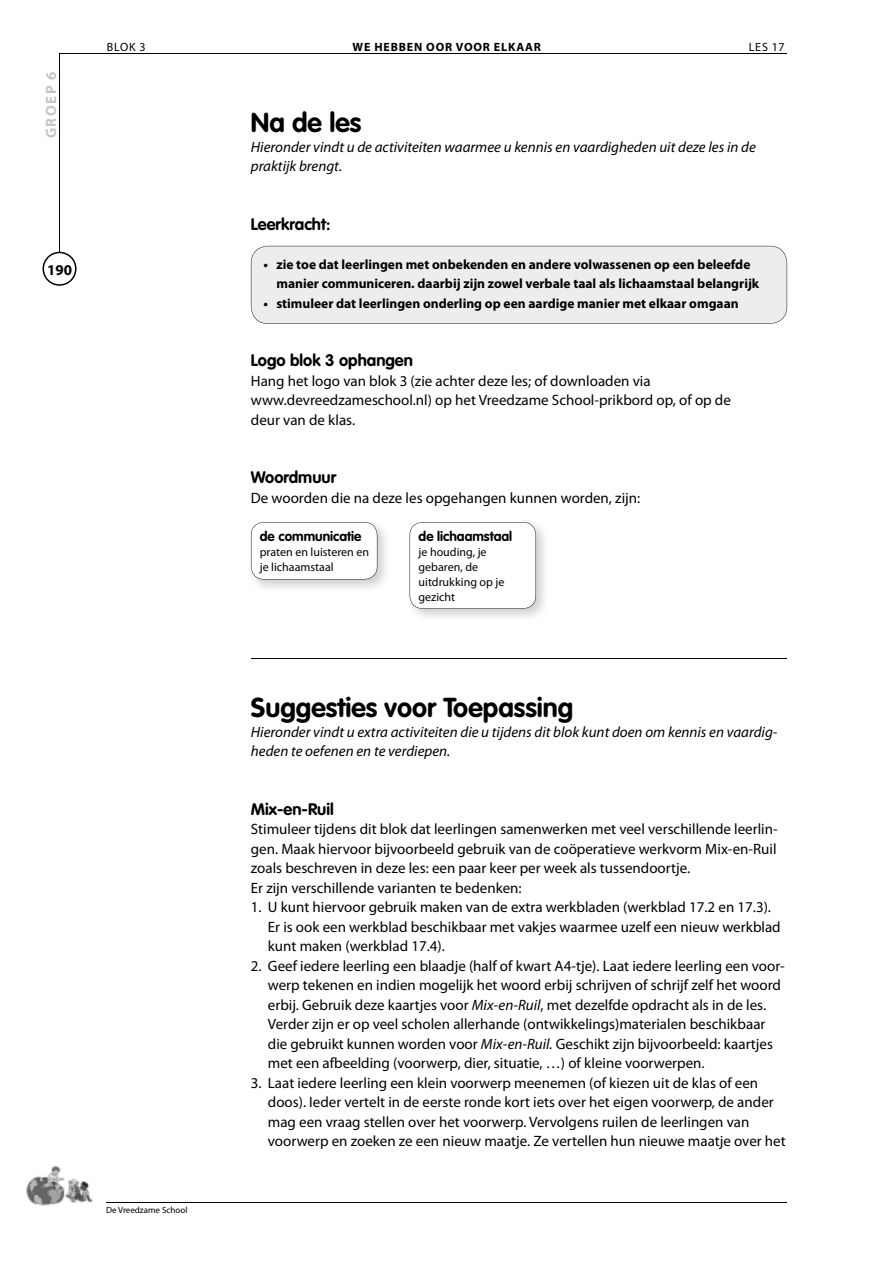
<style>
.page{position:relative;width:893px;height:1263px;background:#fff}
.page>*{position:absolute;margin:0;border:0;box-sizing:border-box;transform-origin:0 0}
.t1{font:700 27px "VAG Rounded Std";color:#000}
.t2{font:700 16.5px "VAG Rounded Std";color:#000}
.t3{font:15px/19.5px "Myriad Pro";color:#000}
.t4{font:italic 15px/19.5px "Myriad Pro";color:#000}
.t5{font:700 15px "Myriad Pro";letter-spacing:.105em;color:#c5c6c8}
.t6{font:700 15px "Myriad Pro";color:#000}
.t7{font:700 13.5px/19.5px "Myriad Pro";color:#000}
.t8{font:700 13.5px "VAG Rounded Std";color:#000}
.t9{font:12px/15px "Myriad Pro";color:#000}
.t10{font:700 12px "Myriad Pro";letter-spacing:.07em;color:#000}
.t11{font:9px "Myriad Pro";color:#000}
.s1{font-style:italic}
</style>
<div class="page">
<svg style="left:43px;top:252px;width:34px;height:34px"></svg>
<hr style="left:59px;top:53px;width:728px;height:1px;background:#000">
<hr style="left:59px;top:53px;width:1px;height:199px;background:#000">
<hr style="left:107px;top:1202px;width:680px;height:1px;background:#000">
<img style="left:26px;top:1165px;width:67px;height:41px">
<div style="left:251px;top:246px;width:536px;height:78px;background:#eceded"></div>
<img style="left:250px;top:526px;width:136px;height:62px">
<svg style="left:251px;top:522px;width:126px;height:57px"></svg>
<img style="left:409px;top:526px;width:136px;height:91px">
<svg style="left:410px;top:522px;width:126px;height:87px"></svg>
<hr style="left:251px;top:659px;width:536px;height:1px;background:#000">
<p class="t5" style="left:41px;top:138px;width:68px;rotate:-90deg">Groep 6</p>
<p class="t6" style="left:47px;top:260px;width:26px">190</p>
<p class="t9" style="left:107px;top:39px;width:41px">Blok 3</p>
<p class="t10" style="left:353px;top:39px;width:190px">We hebben oor voor elkaar</p>
<p class="t9" style="left:749px;top:39px;width:37px">leS 17</p>
<h1 class="t1" style="left:251px;top:107px;width:112px">Na de les</h1>
<p class="t4" style="left:251px;top:136px;width:506px">Hieronder vindt u de activiteiten waarmee u kennis en vaardigheden uit deze les in de praktijk brengt.</p>
<p class="t2" style="left:251px;top:214px;width:81px">Leerkracht:</p>
<p class="t7" style="left:276px;top:254px;width:484px;text-indent:-13px">• zie toe dat leerlingen met onbekenden en andere volwassenen op een beleefde manier communiceren. daarbij zijn zowel verbale taal als lichaamstaal belangrijk</p>
<p class="t7" style="left:264px;top:293px;width:477px">• stimuleer dat leerlingen onderling op een aardige manier met elkaar omgaan</p>
<p class="t2" style="left:251px;top:351px;width:164px">Logo blok 3 ophangen</p>
<p class="t3" style="left:251px;top:370px;width:482px">Hang het logo van blok 3 (zie achter deze les; of downloaden via www.devreedzameschool.nl) op het Vreedzame School-prikbord op, of op de deur van de klas.</p>
<p class="t2" style="left:251px;top:468px;width:87px">Woordmuur</p>
<p class="t3" style="left:251px;top:487px;width:391px">De woorden die na deze les opgehangen kunnen worden, zijn:</p>
<p class="t8" style="left:260px;top:528px;width:103px">de communicatie</p>
<p class="t9" style="left:260px;top:544px;width:111px">praten en luisteren en je lichaamstaal</p>
<p class="t8" style="left:419px;top:528px;width:95px">de lichaamstaal</p>
<p class="t9" style="left:419px;top:544px;width:87px">je houding, je gebaren, de uitdrukking op je gezicht</p>
<p class="t11" style="left:106px;top:1205px;width:83px">De Vreedzame School</p>
<h1 class="t1" style="left:251px;top:692px;width:324px">Suggesties voor Toepassing</h1>
<p class="t4" style="left:251px;top:721px;width:528px">Hieronder vindt u extra activiteiten die u tijdens dit blok kunt doen om kennis en vaardig&shy;heden te oefenen en te verdiepen.</p>
<p class="t2" style="left:251px;top:799px;width:84px">Mix-en-Ruil</p>
<p class="t3" style="left:251px;top:819px;width:528px">Stimuleer tijdens dit blok dat leerlingen samenwerken met veel verschillende leerlin&shy;gen. Maak hiervoor bijvoorbeeld gebruik van de coöperatieve werkvorm Mix-en-Ruil zoals beschreven in deze les: een paar keer per week als tussendoortje.<br>er zijn verschillende varianten te bedenken:</p>
<p class="t3" style="left:268px;top:897px;width:514px;text-indent:-17px">1. u kunt hiervoor gebruik maken van de extra werkbladen (werkblad 17.2 en 17.3). er is ook een werkblad beschikbaar met vakjes waarmee uzelf een nieuw werkblad kunt maken (werkblad 17.4).</p>
<p class="t3" style="left:268px;top:955px;width:518px;text-indent:-17px">2. Geef iedere leerling een blaadje (half of kwart A4-tje). laat iedere leerling een voor&shy;werp tekenen en indien mogelijk het woord erbij schrijven of schrijf zelf het woord erbij. Gebruik deze kaartjes voor <span class="s1">Mix-en-Ruil</span>, met dezelfde opdracht als in de les.<br>Verder zijn er op veel scholen allerhande (ontwikkelings)materialen beschikbaar die gebruikt kunnen worden voor <span class="s1">Mix-en-Ruil.</span> Geschikt zijn bijvoorbeeld: kaartjes met een afbeelding (voorwerp, dier, situatie, …) of kleine voorwerpen.</p>
<p class="t3" style="left:268px;top:1072px;width:519px;text-indent:-17px">3. laat iedere leerling een klein voorwerp meenemen (of kiezen uit de klas of een doos). Ieder vertelt in de eerste ronde kort iets over het eigen voorwerp, de ander mag een vraag stellen over het voorwerp. Vervolgens ruilen de leerlingen van voorwerp en zoeken ze een nieuw maatje. Ze vertellen hun nieuwe maatje over het</p>
</div>
